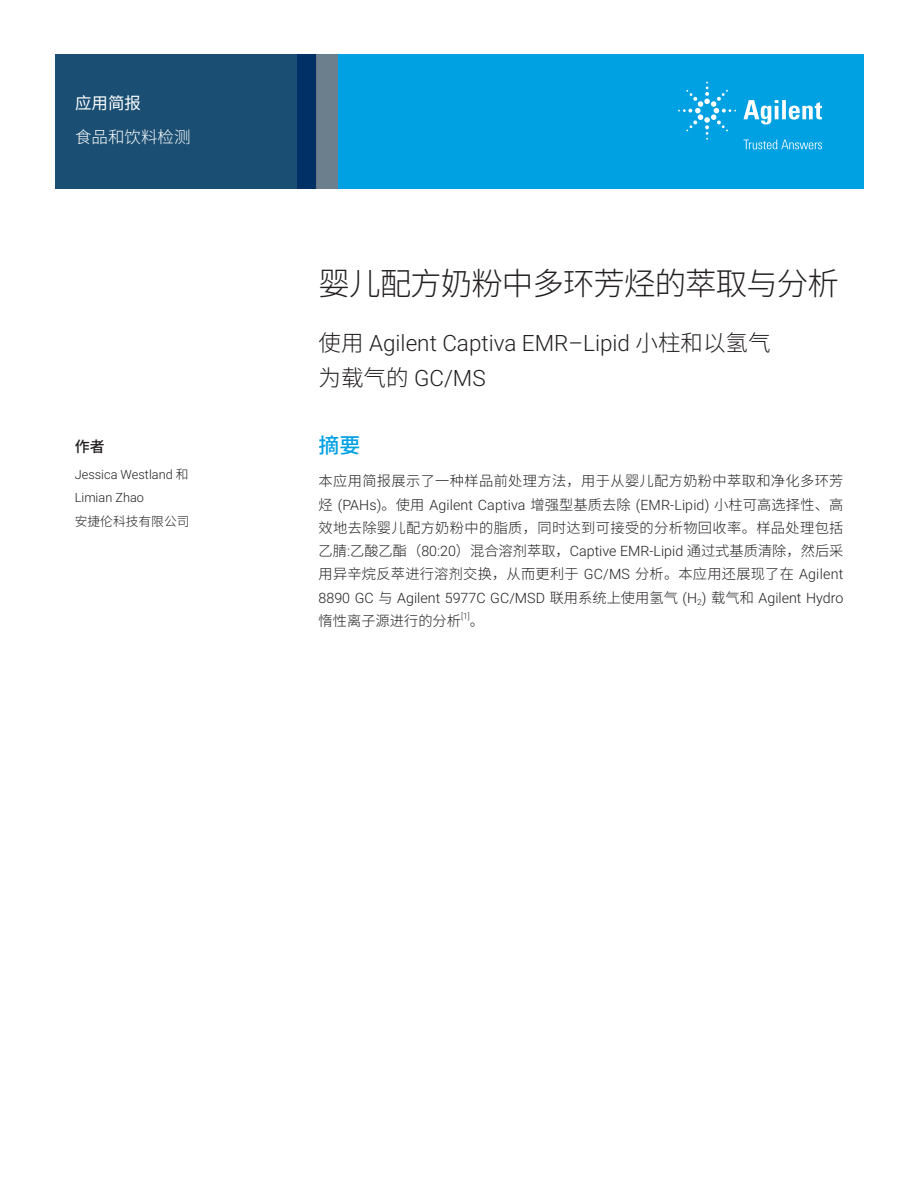
<style>
.page{position:relative;width:918px;height:1188px;background:#fff}
.page>*{position:absolute;margin:0;border:0;box-sizing:border-box;transform-origin:0 0}
.t1{font:300 31.5px "Noto Sans CJ Ksc";letter-spacing:-.03em;color:#231f20}
.t2{font:300 22.5px/34.5px "Roboto";color:#231f20}
.t3{font:500 21px "Noto Sans CJ Ksc";color:#00a1e3}
.t4{font:300 16.5px "Noto Sans CJ Ksc";color:#fff}
.t5{font:16.5px "Noto Sans CJ Ksc";color:#fff}
.t6{font:500 15px "Noto Sans CJ Ksc";color:#231f20}
.t7{font:300 14.25px/23.2px "Noto Sans CJ Ksc";letter-spacing:.015em;color:#231f20;text-align:justify}
.t8{font:300 14.25px "Roboto";color:#231f20}
.t9{font:300 12.75px/23.2px "Roboto";color:#231f20}
.t10{font:300 12.75px "Noto Sans CJ Ksc";color:#231f20}
.t11{font:300 8.25px "Roboto";color:#231f20}
.s1{font-family:"Noto Sans CJ Ksc"}
.s2{font-family:"Roboto"}
</style>
<div class="page">
<div style="left:297px;top:54px;width:567px;height:135px;background:#00a1e3"></div>
<svg style="left:55px;top:54px;width:261px;height:135px;background:#184b71"></svg>
<div style="left:316px;top:54px;width:22px;height:135px;background:#6b808c"></div>
<svg style="left:743px;top:100px;width:79px;height:25px"></svg>
<svg style="left:678px;top:82px;width:58px;height:58px"></svg>
<svg style="left:744px;top:140px;width:78px;height:9px"></svg>
<p class="t5" style="left:75px;top:93px;width:67px">应用简报</p>
<p class="t4" style="left:75px;top:127px;width:117px">食品和饮料检测</p>
<p class="t6" style="left:75px;top:438px;width:31px">作者</p>
<p class="t9" style="left:75px;top:463px;width:115px">Jessica Westland <span class="s1">和<br></span>Limian Zhao</p>
<p class="t10" style="left:75px;top:514px;width:116px">安捷伦科技有限公司</p>
<h1 class="t1" style="left:319px;top:265px;width:522px">婴儿配方奶粉中多环芳烃的萃取与分析</h1>
<h2 class="t2" style="left:319px;top:325px;width:453px"><span class="s1">使用</span> Agilent Captiva EMR–Lipid <span class="s1">小柱和以氢气为载气的</span> GC/MS</h2>
<h3 class="t3" style="left:319px;top:434px;width:43px">摘要</h3>
<p class="t7" style="left:319px;top:470px;width:526px">本应用简报展示了一种样品前处理方法，用于从婴儿配方奶粉中萃取和净化多环芳</p>
<p class="t8" style="left:319px;top:495px;width:526px"><span class="s1">烃</span> (PAHs)<span class="s1">。使用</span> Agilent Captiva <span class="s1">增强型基质去除</span> (EMR-Lipid) <span class="s1">小柱可高选择性、高</span></p>
<p class="t7" style="left:319px;top:516px;width:526px">效地去除婴儿配方奶粉中的脂质，同时达到可接受的分析物回收率。样品处理包括乙腈<span class="s2">:</span>乙酸乙酯（<span class="s2">80:20</span>）混合溶剂萃取，<span class="s2">Captive EMR-Lipid</span> 通过式基质清除，然后采用异辛烷反萃进行溶剂交换，从而更利于 <span class="s2">GC/MS</span> 分析。本应用还展现了在 <span class="s2">Agilent</span></p>
<p class="t8" style="left:319px;top:588px;width:526px">8890 GC <span class="s1">与</span> Agilent 5977C GC/MSD <span class="s1">联用系统上使用氢气</span> (H<sub>2</sub>) <span class="s1">载气和</span> Agilent Hydro</p>
<p class="t7" style="left:319px;top:609px;width:144px">惰性离子源进行的分析</p>
<p class="t11" style="left:461px;top:610px;width:10px">[1]</p>
<p class="t7" style="left:470px;top:609px;width:16px">。</p>
</div>
